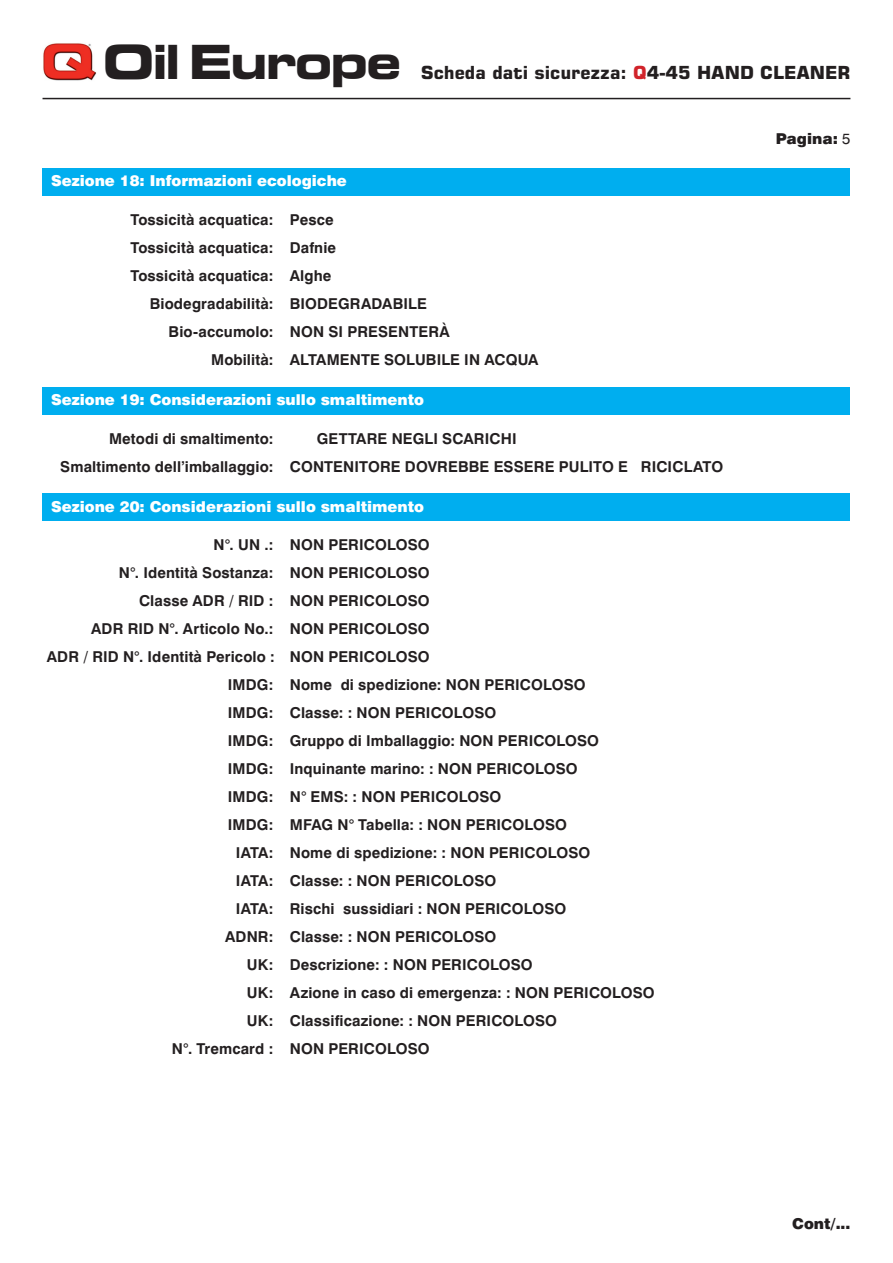
<style>
.page{position:relative;width:893px;height:1263px;background:#fff}
.page>*{position:absolute;margin:0;border:0;box-sizing:border-box;transform-origin:0 0}
.t1{font:700 expanded 46.95px "Square 721 BT";letter-spacing:-.05em;color:#231f20}
.t2{font:700 18px "Square 721 BT";color:#231f20}
.t3{font:700 15px/28px "Swiss 721 BT";letter-spacing:.01em;color:#231f20}
.t4{font:900 15px "Swiss 721 BT";color:#fff}
.t5{font:900 15px "Swiss 721 BT";color:#231f20}
.s1{color:#d1232a}
.s2{font-weight:400}
</style>
<div class="page">
<img style="left:43px;top:43px;width:53px;height:38px">
<hr style="left:43px;top:98px;width:807px;height:1px;background:#231f20">
<div style="left:43px;top:168px;width:807px;height:28px;background:#00aeef"></div>
<div style="left:43px;top:387px;width:807px;height:28px;background:#00aeef"></div>
<div style="left:43px;top:493px;width:807px;height:28px;background:#00aeef"></div>
<h1 class="t1" style="left:103px;top:34px;width:300px">Oil Europe</h1>
<p class="t4" style="left:51px;top:172px;width:297px">Sezione 18: Informazioni ecologiche</p>
<p class="t2" style="left:421px;top:62px;width:431px">Scheda dati sicurezza: <span class="s1">Q</span>4-45 hand cleaner</p>
<p class="t5" style="left:776px;top:130px;width:76px">Pagina: <span class="s2">5</span></p>
<p class="t3" style="left:131px;top:205px;width:205px">Tossicità acquatica: Pesce</p>
<p class="t3" style="left:131px;top:233px;width:207px">Tossicità acquatica: Dafnie</p>
<p class="t3" style="left:131px;top:261px;width:202px">Tossicità acquatica: Alghe</p>
<p class="t3" style="left:150px;top:289px;width:279px">Biodegradabilità: BIODEGRADABILE</p>
<p class="t3" style="left:169px;top:317px;width:283px">Bio-accumolo: NON SI PRESENTERÀ</p>
<p class="t3" style="left:211px;top:345px;width:329px">Mobilità: ALTAMENTE SOLUBILE IN ACQUA</p>
<p class="t4" style="left:51px;top:391px;width:375px">Sezione 19: Considerazioni sullo smaltimento</p>
<p class="t3" style="left:60px;top:424px;width:664px;text-indent:257px">GETTARE NEGLI SCARICHI<br>Smaltimento dell’imballaggio: CONTENITORE DOVREBBE ESSERE PULITO E RICICLATO</p>
<p class="t3" style="left:109px;top:424px;width:166px">Metodi di smaltimento:</p>
<p class="t4" style="left:51px;top:497px;width:375px">Sezione 20: Considerazioni sullo smaltimento</p>
<p class="t3" style="left:214px;top:530px;width:218px">N°. UN .: NON PERICOLOSO</p>
<p class="t3" style="left:119px;top:558px;width:312px">N°. Identità Sostanza: NON PERICOLOSO</p>
<p class="t3" style="left:139px;top:586px;width:292px">Classe ADR / RID : NON PERICOLOSO</p>
<p class="t3" style="left:91px;top:614px;width:340px">ADR RID N°. Articolo No.: NON PERICOLOSO</p>
<p class="t3" style="left:47px;top:642px;width:384px">ADR / RID N°. Identità Pericolo : NON PERICOLOSO</p>
<p class="t3" style="left:228px;top:670px;width:359px">IMDG: Nome di spedizione: NON PERICOLOSO</p>
<p class="t3" style="left:228px;top:698px;width:270px">IMDG: Classe: : NON PERICOLOSO</p>
<p class="t3" style="left:228px;top:726px;width:373px">IMDG: Gruppo di Imballaggio: NON PERICOLOSO</p>
<p class="t3" style="left:228px;top:754px;width:351px">IMDG: Inquinante marino: : NON PERICOLOSO</p>
<p class="t3" style="left:228px;top:782px;width:275px">IMDG: N° EMS: : NON PERICOLOSO</p>
<p class="t3" style="left:228px;top:810px;width:341px">IMDG: MFAG N° Tabella: : NON PERICOLOSO</p>
<p class="t3" style="left:236px;top:838px;width:356px">IATA: Nome di spedizione: : NON PERICOLOSO</p>
<p class="t3" style="left:236px;top:866px;width:262px">IATA: Classe: : NON PERICOLOSO</p>
<p class="t3" style="left:236px;top:894px;width:332px">IATA: Rischi sussidiari : NON PERICOLOSO</p>
<p class="t3" style="left:225px;top:923px;width:273px">ADNR: Classe: : NON PERICOLOSO</p>
<p class="t3" style="left:247px;top:951px;width:287px">UK: Descrizione: : NON PERICOLOSO</p>
<p class="t3" style="left:247px;top:979px;width:409px">UK: Azione in caso di emergenza: : NON PERICOLOSO</p>
<p class="t3" style="left:247px;top:1007px;width:312px">UK: Classificazione: : NON PERICOLOSO</p>
<p class="t3" style="left:172px;top:1035px;width:259px">N°. Tremcard : NON PERICOLOSO</p>
<p class="t5" style="left:792px;top:1214px;width:60px">Cont/...</p>
</div>
